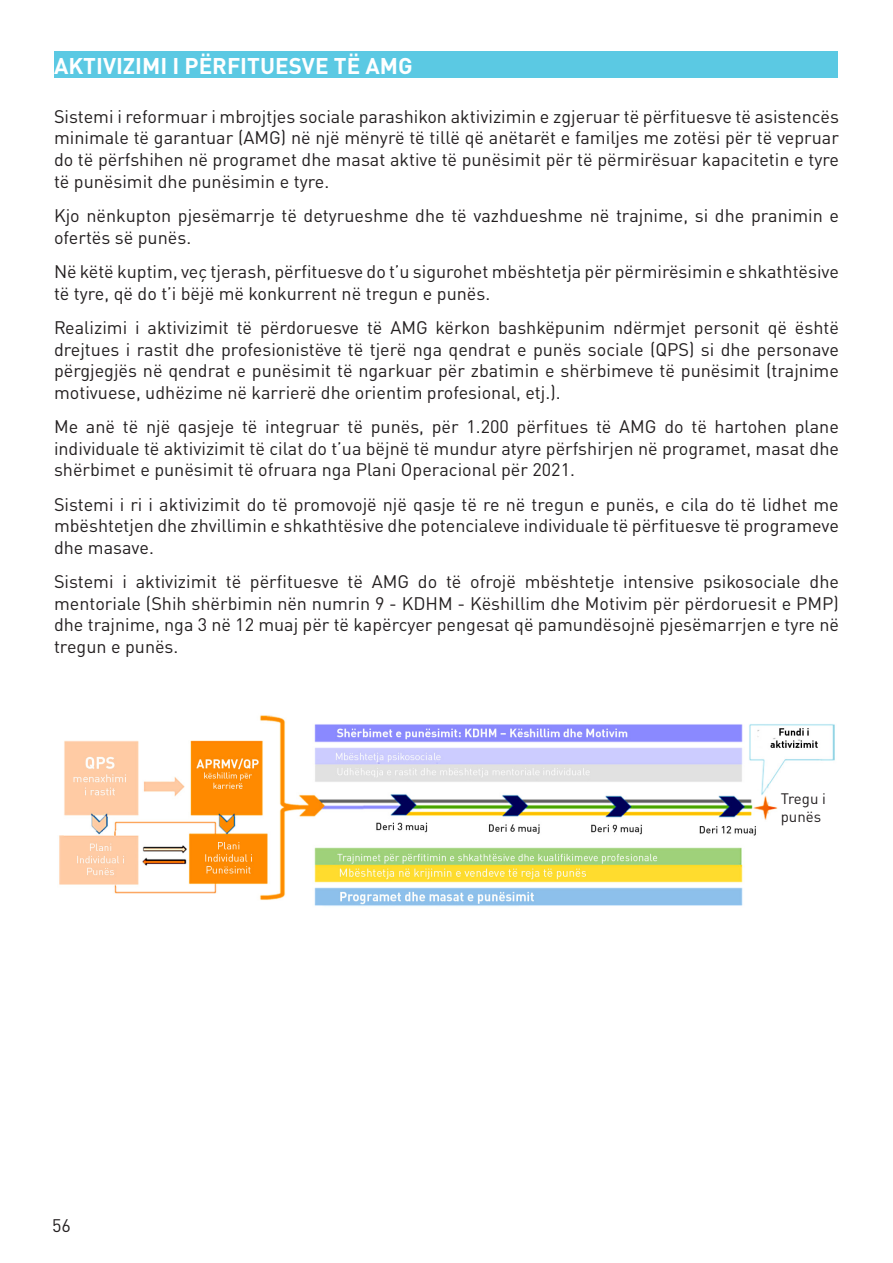
<style>
.page{position:relative;width:893px;height:1263px;background:#fff}
.page>*{position:absolute;margin:0;border:0;box-sizing:border-box;transform-origin:0 0}
.t1{font:700 22.5px "DIN Pro";color:#fff}
.t2{font:18px/21.6px "DIN Pro";color:#231f20;text-align:justify}
.t3{font:15px/18px "DIN Pro";color:#231f20}
</style>
<div class="page">
<div style="left:54px;top:51px;width:783px;height:26px;background:#5bc9e3"></div>
<img style="left:59px;top:715px;width:776px;height:192px">
<p class="t1" style="left:54px;top:47px;width:360px">AKTIVIZIMI I PËRFITUESVE TË AMG</p>
<p class="t2" style="left:54px;top:104px;width:786px">Sistemi i reformuar i mbrojtjes sociale parashikon aktivizimin e zgjeruar të përfituesve të asistencës minimale të garantuar (AMG) në një mënyrë të tillë që anëtarët e familjes me zotësi për të vepruar do të përfshihen në programet dhe masat aktive të punësimit për të përmirësuar kapacitetin e tyre të punësimit dhe punësimin e tyre.</p>
<p class="t2" style="left:54px;top:203px;width:786px">Kjo nënkupton pjesëmarrje të detyrueshme dhe të vazhdueshme në trajnime, si dhe pranimin e ofertës së punës.</p>
<p class="t2" style="left:54px;top:259px;width:786px">Në këtë kuptim, veç tjerash, përfituesve do t’u sigurohet mbështetja për përmirësimin e shkathtësive të tyre, që do t’i bëjë më konkurrent në tregun e punës.</p>
<p class="t2" style="left:54px;top:315px;width:786px">Realizimi i aktivizimit të përdoruesve të AMG kërkon bashkëpunim ndërmjet personit që është drejtues i rastit dhe profesionistëve të tjerë nga qendrat e punës sociale (QPS) si dhe personave përgjegjës në qendrat e punësimit të ngarkuar për zbatimin e shërbimeve të punësimit (trajnime motivuese, udhëzime në karrierë dhe orientim profesional, etj.).</p>
<p class="t2" style="left:54px;top:414px;width:786px">Me anë të një qasjeje të integruar të punës, për 1.200 përfitues të AMG do të hartohen plane individuale të aktivizimit të cilat do t’ua bëjnë të mundur atyre përfshirjen në programet, masat dhe shërbimet e punësimit të ofruara nga Plani Operacional për 2021.</p>
<p class="t2" style="left:54px;top:491px;width:786px">Sistemi i ri i aktivizimit do të promovojë një qasje të re në tregun e punës, e cila do të lidhet me mbështetjen dhe zhvillimin e shkathtësive dhe potencialeve individuale të përfituesve të programeve dhe masave.</p>
<p class="t2" style="left:54px;top:569px;width:786px">Sistemi i aktivizimit të përfituesve të AMG do të ofrojë mbështetje intensive psikosociale dhe mentoriale (Shih shërbimin nën numrin 9 - KDHM - Këshillim dhe Motivim për përdoruesit e PMP) dhe trajnime, nga 3 në 12 muaj për të kapërcyer pengesat që pamundësojnë pjesëmarrjen e tyre në tregun e punës.</p>
<p class="t2" style="left:52px;top:1213px;width:20px">56</p>
<p class="t3" style="left:781px;top:788px;width:47px">Tregu i punës</p>
</div>
